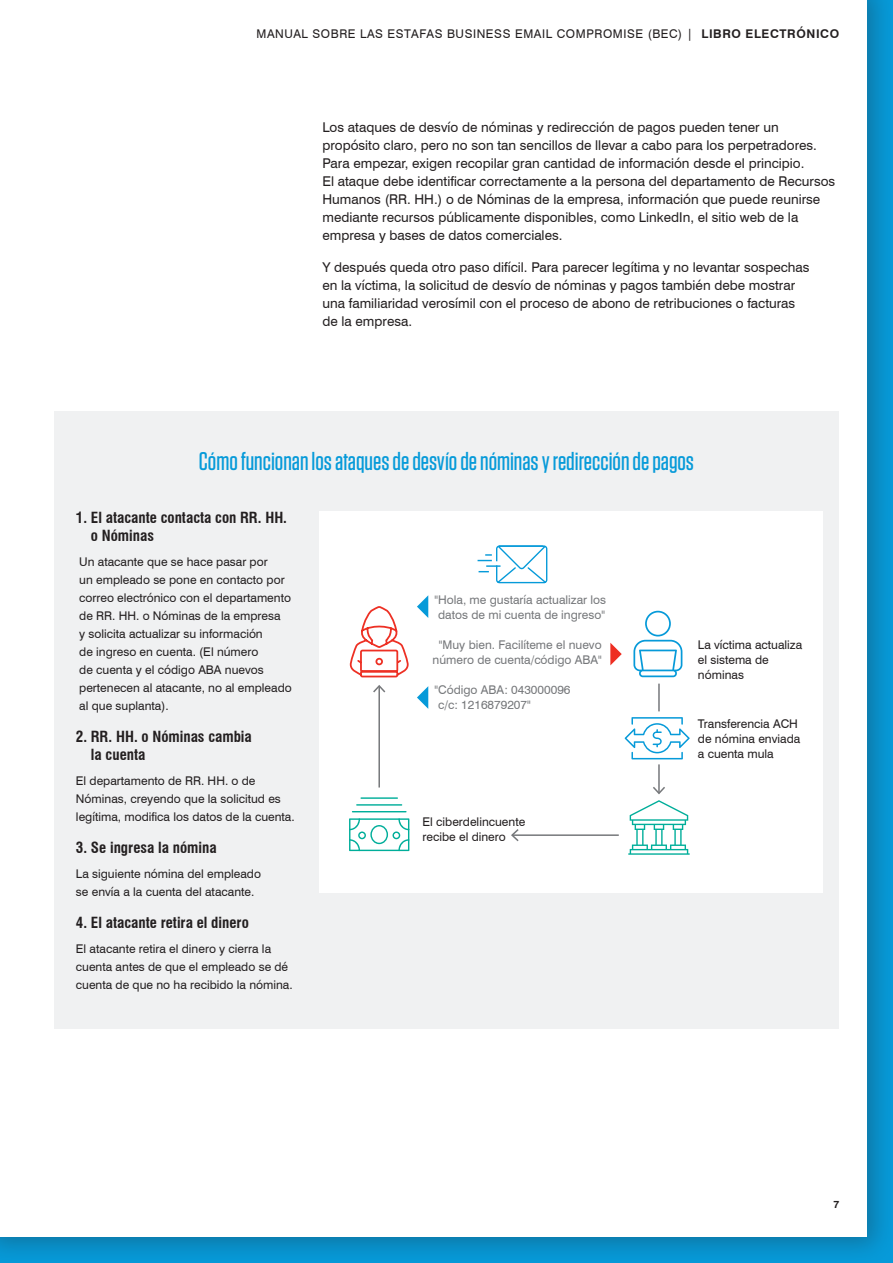
<style>
.page{position:relative;width:893px;height:1263px;background:#fff}
.page>*{position:absolute;margin:0;border:0;box-sizing:border-box;transform-origin:0 0}
.t1{font:500 25.5px "Tungsten";color:#069ad9}
.t2{font:700 condensed 15px/18px "Swiss 721 BT";color:#231f20}
.t3{font:13.5px/18px "Swiss 721 BT";color:#231f20}
.t4{font:12px/18px "Swiss 721 BT";color:#231f20}
.t5{font:12px/15px "Swiss 721 BT";color:#76787b}
.t6{font:12px "Swiss 721 BT";letter-spacing:.05em;color:#231f20}
.t7{font:700 10.5px "Swiss 721 BT";color:#231f20}
.s1{font-weight:700}
</style>
<div class="page">
<div style="left:0;top:0;width:893px;height:1263px;background:#231f20;opacity:.3"></div>
<div style="left:0;top:0;width:866px;height:1236px;background:#fff"></div>
<div style="left:54px;top:411px;width:785px;height:617px;background:#f0f1f2"></div>
<div style="left:319px;top:512px;width:503px;height:381px;background:#fff"></div>
<svg style="left:350px;top:606px;width:59px;height:72px"></svg>
<svg style="left:625px;top:717px;width:65px;height:42px"></svg>
<svg style="left:478px;top:545px;width:69px;height:38px"></svg>
<svg style="left:417px;top:595px;width:11px;height:23px"></svg>
<svg style="left:417px;top:686px;width:11px;height:23px"></svg>
<svg style="left:610px;top:643px;width:12px;height:22px"></svg>
<hr style="left:658px;top:764px;width:2px;height:29px;background:#76787b">
<svg style="left:628px;top:785px;width:62px;height:70px"></svg>
<hr style="left:658px;top:684px;width:2px;height:27px;background:#76787b">
<hr style="left:512px;top:834px;width:107px;height:2px;background:#76787b">
<svg style="left:511px;top:829px;width:9px;height:13px"></svg>
<hr style="left:378px;top:686px;width:2px;height:101px;background:#76787b">
<svg style="left:373px;top:685px;width:13px;height:9px"></svg>
<hr style="left:360px;top:797px;width:38px;height:2px;background:#00ae9a">
<hr style="left:356px;top:804px;width:46px;height:2px;background:#00ae9a">
<hr style="left:352px;top:811px;width:55px;height:1px;background:#00ae9a">
<svg style="left:349px;top:818px;width:60px;height:33px"></svg>
<svg style="left:633px;top:611px;width:49px;height:66px"></svg>
<p class="t6" style="left:256px;top:26px;width:584px">MANUAL SOBRE LAS ESTAFAS BUSINESS EMAIL COMPROMISE (BEC) | <span class="s1">LIBRO ELECTRÓNICO</span></p>
<p class="t3" style="left:322px;top:118px;width:514px">Los ataques de desvío de nóminas y redirección de pagos pueden tener un propósito claro, pero no son tan sencillos de llevar a cabo para los perpetradores.<br>Para empezar, exigen recopilar gran cantidad de información desde el principio.<br>El ataque debe identificar correctamente a la persona del departamento de Recursos Humanos (RR. HH.) o de Nóminas de la empresa, información que puede reunirse mediante recursos públicamente disponibles, como LinkedIn, el sitio web de la empresa y bases de datos comerciales.</p>
<p class="t3" style="left:322px;top:258px;width:489px">Y después queda otro paso difícil. Para parecer legítima y no levantar sospechas en la víctima, la solicitud de desvío de nóminas y pagos también debe mostrar una familiaridad verosímil con el proceso de abono de retribuciones o facturas de la empresa.</p>
<h1 class="t1" style="left:199px;top:448px;width:497px">Cómo funcionan los ataques de desvío de nóminas y redirección de pagos</h1>
<p class="t2" style="left:91px;top:508px;width:198px;text-indent:-15px">1. El atacante contacta con RR. HH. o Nóminas</p>
<p class="t4" style="left:79px;top:552px;width:214px">Un atacante que se hace pasar por<br>un empleado se pone en contacto por correo electrónico con el departamento de RR. HH. o Nóminas de la empresa<br>y solicita actualizar su información<br>de ingreso en cuenta. (El número<br>de cuenta y el código ABA nuevos pertenecen al atacante, no al empleado al que suplanta).</p>
<p class="t2" style="left:91px;top:727px;width:162px;text-indent:-15px">2. RR. HH. o Nóminas cambia la cuenta</p>
<p class="t4" style="left:76px;top:771px;width:220px">El departamento de RR. HH. o de<br>Nóminas, creyendo que la solicitud es legítima, modifica los datos de la cuenta.</p>
<p class="t2" style="left:76px;top:838px;width:142px">3. Se ingresa la nómina</p>
<p class="t4" style="left:76px;top:864px;width:187px">La siguiente nómina del empleado se envía a la cuenta del atacante.</p>
<p class="t2" style="left:76px;top:913px;width:174px">4. El atacante retira el dinero</p>
<p class="t4" style="left:76px;top:939px;width:218px">El atacante retira el dinero y cierra la cuenta antes de que el empleado se dé cuenta de que no ha recibido la nómina.</p>
<p class="t5" style="left:435px;top:592px;width:173px">"Hola, me gustaría actualizar los datos de mi cuenta de ingreso"</p>
<p class="t5" style="left:433px;top:637px;width:171px;text-align:center">"Muy bien. Facilíteme el nuevo número de cuenta/código ABA"</p>
<p class="t5" style="left:435px;top:683px;width:137px">"Código ABA: 043000096 c/c: 1216879207"</p>
<p class="t4" style="left:423px;top:814px;width:104px;line-height:15px">El ciberdelincuente recibe el dinero</p>
<p class="t4" style="left:698px;top:637px;width:106px;line-height:15px">La víctima actualiza el sistema de nóminas</p>
<p class="t4" style="left:698px;top:716px;width:104px;line-height:15px">Transferencia ACH de nómina enviada a cuenta mula</p>
<p class="t7" style="left:833px;top:1197px;width:7px">7</p>
</div>
